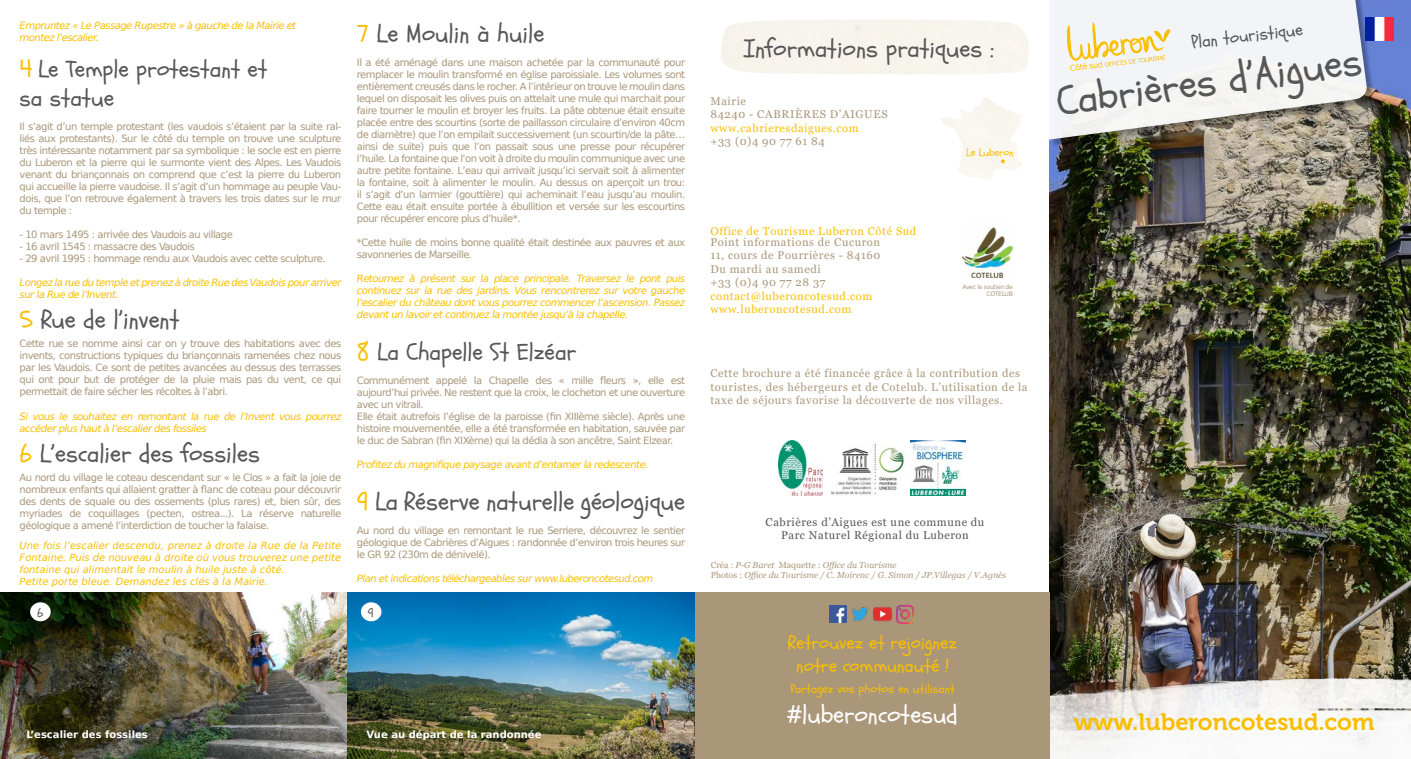
<style>
.page{position:relative;width:1411px;height:759px;background:#fff}
.page>*{position:absolute;margin:0;border:0;box-sizing:border-box;transform-origin:0 0}
.t1{font:41.25px "Schoolbell";color:#585758}
.t2{font:25px "Schoolbell";color:#585758}
.t3{font:25px "Schoolbell";color:#595758}
.t4{font:25px "Schoolbell";color:#fff}
.t5{font:23.75px/28.5px "Schoolbell";color:#585758}
.t6{font:23.75px "Museo 700";color:#f9be00}
.t7{font:18.75px/22.5px "Schoolbell";color:#f9bf00;text-align:center}
.t8{font:17.5px "Schoolbell";color:#585758}
.t9{font:12.5px "Schoolbell";color:#f9bf00}
.t10{font:12.5px "Schoolbell";color:#595758}
.t11{font:11.25px/13.5px "Georgia";letter-spacing:.05em;color:#aa977a}
.t12{font:11.25px "Georgia";letter-spacing:.05em;color:#f9bf00}
.t13{font:11.25px/13.5px "Georgia";letter-spacing:.05em;color:#585758;text-align:center}
.t14{font:11.25px "Georgia";letter-spacing:.05em;color:#f9be00}
.t15{font:10.62px "Schoolbell";color:#f9bf00}
.t16{font:10px/12px "DejaVu Sans";letter-spacing:-.05em;color:#aa977a;text-align:justify}
.t17{font:italic 10px/12px "DejaVu Sans";letter-spacing:-.05em;color:#f9bf00}
.t18{font:italic 10px/12px "DejaVu Sans";color:#f9bf00}
.t19{font:700 10px "DejaVu Sans";color:#fff}
.t20{font:italic 8.75px/10.5px "Georgia";color:#ab9779}
.t21{font:6px/7.2px "DejaVu Sans";letter-spacing:-.05em;color:#aa977a;text-align:right}
.s1{font-size:25px;color:#f9bf00}
.s2{color:#f9bf00}
.s3{font-style:normal}
</style>
<div class="page">
<img style="left:1049px;top:0;width:361px;height:651px">
<svg style="left:1049px;top:0;width:318px;height:152px;fill:#f3f4f6"></svg>
<img style="left:1049px;top:651px;width:361px;height:107px">
<svg style="left:1065px;top:22px;width:105px;height:49px"></svg>
<img style="left:1364px;top:18px;width:29px;height:23px">
<img style="left:0;top:592px;width:694px;height:166px">
<svg style="left:941px;top:97px;width:81px;height:82px"></svg>
<div style="left:694px;top:592px;width:355px;height:166px;background:#aa977a"></div>
<img style="left:896px;top:605px;width:17px;height:18px">
<img style="left:873px;top:607px;width:18px;height:14px">
<img style="left:852px;top:607px;width:16px;height:14px">
<img style="left:829px;top:605px;width:17px;height:17px">
<div style="left:30px;top:602px;width:21px;height:19px;background:#fff;border-radius:50%"></div>
<img style="left:778px;top:440px;width:44px;height:55px">
<img style="left:831px;top:443px;width:74px;height:52px">
<img style="left:910px;top:440px;width:55px;height:55px">
<img style="left:962px;top:227px;width:50px;height:50px">
<div style="left:361px;top:602px;width:20px;height:19px;background:#fff;border-radius:50%"></div>
<p class="t17" style="left:20px;top:20px;width:278px">Empruntez « Le Passage Rupestre » à gauche de la Mairie et montez l’escalier.</p>
<h3 class="t5" style="left:20px;top:55px;width:249px"><span class="s1">4</span> Le Temple protestant et sa statue</h3>
<p class="t16" style="left:20px;top:120px;width:323px">Il s’agit d’un temple protestant (les vaudois s’étaient par la suite ral&shy;liés aux protestants). Sur le côté du temple on trouve une sculpture très intéressante notamment par sa symbolique : le socle est en pierre du Luberon et la pierre qui le surmonte vient des Alpes. Les Vaudois venant du briançonnais on comprend que c’est la pierre du Luberon qui accueille la pierre vaudoise. Il s’agit d’un hommage au peuple Vau&shy;dois, que l’on retrouve également à travers les trois dates sur le mur du temple :</p>
<p class="t16" style="left:20px;top:228px;width:215px">- 10 mars 1495 : arrivée des Vaudois au village</p>
<p class="t16" style="left:20px;top:240px;width:177px">- 16 avril 1545 : massacre des Vaudois</p>
<p class="t16" style="left:20px;top:252px;width:307px">- 29 avril 1995 : hommage rendu aux Vaudois avec cette sculpture.</p>
<p class="t17" style="left:20px;top:276px;width:323px">Longez la rue du temple et prenez à droite Rue des Vaudois pour arriver sur la Rue de l’Invent.</p>
<h2 class="t2" style="left:20px;top:303px;width:161px"><span class="s2">5</span> Rue de l’invent</h2>
<p class="t16" style="left:20px;top:337px;width:323px">Cette rue se nomme ainsi car on y trouve des habitations avec des invents, constructions typiques du briançonnais ramenées chez nous par les Vaudois. Ce sont de petites avancées au dessus des terrasses qui ont pour but de protéger de la pluie mais pas du vent, ce qui permettait de faire sécher les récoltes à l’abri.</p>
<p class="t17" style="left:20px;top:410px;width:323px">Si vous le souhaitez en remontant la rue de l’Invent vous pourrez accéder plus haut à l’escalier des fossiles</p>
<h2 class="t2" style="left:20px;top:436px;width:242px"><span class="s2">6</span> L’escalier des fossiles</h2>
<p class="t16" style="left:20px;top:471px;width:323px">Au nord du village le coteau descendant sur « le Clos » a fait la joie de nombreux enfants qui allaient gratter à flanc de coteau pour découvrir des dents de squale ou des ossements (plus rares) et, bien sûr, des myriades de coquillages (pecten, ostrea...). La réserve naturelle géologique a amené l’interdiction de toucher la falaise.</p>
<p class="t18" style="left:20px;top:539px;width:323px">Une fois l’escalier descendu, prenez à droite la Rue de la Petite Fontaine. Puis de nouveau à droite où vous trouverez une petite fontaine qui alimentait le moulin à huile juste à côté.<br>Petite porte bleue. Demandez les clés à la Mairie.</p>
<h2 class="t2" style="left:357px;top:17px;width:189px"><span class="s2">7</span> Le Moulin à huile</h2>
<p class="t16" style="left:357px;top:56px;width:330px">Il a été aménagé dans une maison achetée par la communauté pour remplacer le moulin transformé en église paroissiale. Les volumes sont entièrement creusés dans le rocher. A l’intérieur on trouve le moulin dans lequel on disposait les olives puis on attelait une mule qui marchait pour faire tourner le moulin et broyer les fruits. La pâte obtenue était ensuite placée entre des scourtins (sorte de paillasson circulaire d’environ 40cm de diamètre) que l’on empilait successivement (un scourtin/de la pâte… ainsi de suite) puis que l’on passait sous une presse pour récupérer l’huile. La fontaine que l’on voit à droite du moulin communique avec une autre petite fontaine. L’eau qui arrivait jusqu’ici servait soit à alimenter la fontaine, soit à alimenter le moulin. Au dessus on aperçoit un trou: il s’agit d’un larmier (gouttière) qui acheminait l’eau jusqu’au moulin.<br>Cette eau était ensuite portée à ébullition et versée sur les escourtins pour récupérer encore plus d’huile*.</p>
<p class="t16" style="left:357px;top:236px;width:330px">*Cette huile de moins bonne qualité était destinée aux pauvres et aux savonneries de Marseille.</p>
<p class="t17" style="left:357px;top:272px;width:330px;text-align:justify">Retournez à présent sur la place principale. Traversez le pont puis continuez sur la rue des jardins. Vous rencontrerez sur votre gauche l’escalier du château dont vous pourrez commencer l’ascension. Passez devant un lavoir et continuez la montée jusqu’à la chapelle.</p>
<h3 class="t5" style="left:357px;top:338px;width:221px"><span class="s1">8</span> La Chapelle St Elzéar</h3>
<p class="t16" style="left:357px;top:374px;width:330px;text-align:left">Communément appelé la Chapelle des « mille fleurs », elle est aujourd’hui privée. Ne restent que la croix, le clocheton et une ouverture avec un vitrail.<br>Elle était autrefois l’église de la paroisse (fin XIIIème siècle). Après une histoire mouvementée, elle a été transformée en habitation, sauvée par le duc de Sabran (fin XIXème) qui la dédia à son ancêtre, Saint Elzear.</p>
<p class="t17" style="left:357px;top:458px;width:293px">Profitez du magnifique paysage avant d’entamer la redescente.</p>
<h2 class="t2" style="left:357px;top:485px;width:330px"><span class="s2">9</span> La Réserve naturelle géologique</h2>
<p class="t16" style="left:357px;top:524px;width:330px">Au nord du village en remontant le rue Serriere, découvrez le sentier géologique de Cabrières d’Aigues : randonnée d’environ trois heures sur le GR 92 (230m de dénivelé).</p>
<p class="t17" style="left:357px;top:572px;width:298px">Plan et indications téléchargeables sur www.luberoncotesud.com</p>
<h2 class="t3" style="left:744px;top:32px;width:251px">Informations pratiques :</h2>
<p class="t11" style="left:710px;top:94px;width:179px">Mairie<br>84240 - CABRIÈRES D’AIGUES</p>
<p class="t12" style="left:710px;top:121px;width:150px">www.cabrieresdaigues.com</p>
<p class="t11" style="left:710px;top:135px;width:116px">+33 (0)4 90 77 61 84</p>
<p class="t12" style="left:710px;top:224px;width:207px">Office de Tourisme Luberon Côté Sud</p>
<p class="t11" style="left:710px;top:235px;width:171px">Point informations de Cucuron<br>11, cours de Pourrières - 84160<br>Du mardi au samedi<br>+33 (0)4 90 77 28 37</p>
<p class="t14" style="left:710px;top:289px;width:164px">contact@luberoncotesud.com</p>
<p class="t12" style="left:710px;top:302px;width:142px">www.luberoncotesud.com</p>
<p class="t15" style="left:966px;top:146px;width:49px">Le Luberon</p>
<p class="t21" style="left:962px;top:283px;width:52px">Avec le soutien de<br>COTELUB</p>
<p class="t11" style="left:710px;top:366px;width:318px">Cette brochure a été financée grâce à la contribution des touristes, des hébergeurs et de Cotelub. L’utilisation de la taxe de séjours favorise la découverte de nos villages.</p>
<p class="t13" style="left:765px;top:515px;width:220px">Cabrières d’Aigues est une commune du<br>Parc Naturel Régional du Luberon</p>
<p class="t20" style="left:710px;top:559px;width:297px"><span class="s3">Créa :</span> P-G Baret <span class="s3">Maquette :</span> Office du Tourisme<br><span class="s3">Photos :</span> Office du Tourisme / C. Moirenc / G. Simon / JP.Villegas / V.Agnès</p>
<h3 class="t8" style="left:1189px;top:31px;width:113px;rotate:-7deg">Plan touristique</h3>
<h1 class="t1" style="left:1053px;top:76px;width:308px;rotate:-8deg">Cabrières d’Aigues</h1>
<p class="t10" style="left:37px;top:604px;width:8px">6</p>
<p class="t10" style="left:368px;top:604px;width:7px">9</p>
<p class="t19" style="left:26px;top:725px;width:123px">L’escalier des fossiles</p>
<p class="t19" style="left:366px;top:725px;width:176px">Vue au départ de la randonnée</p>
<h3 class="t7" style="left:788px;top:632px;width:170px">Retrouvez et rejoignez notre communauté !</h3>
<p class="t9" style="left:790px;top:680px;width:166px">Partagez vos photos en utilisant</p>
<h2 class="t4" style="left:787px;top:697px;width:172px">#luberoncotesud</h2>
<h3 class="t6" style="left:1073px;top:708px;width:302px">www.luberoncotesud.com</h3>
</div>
